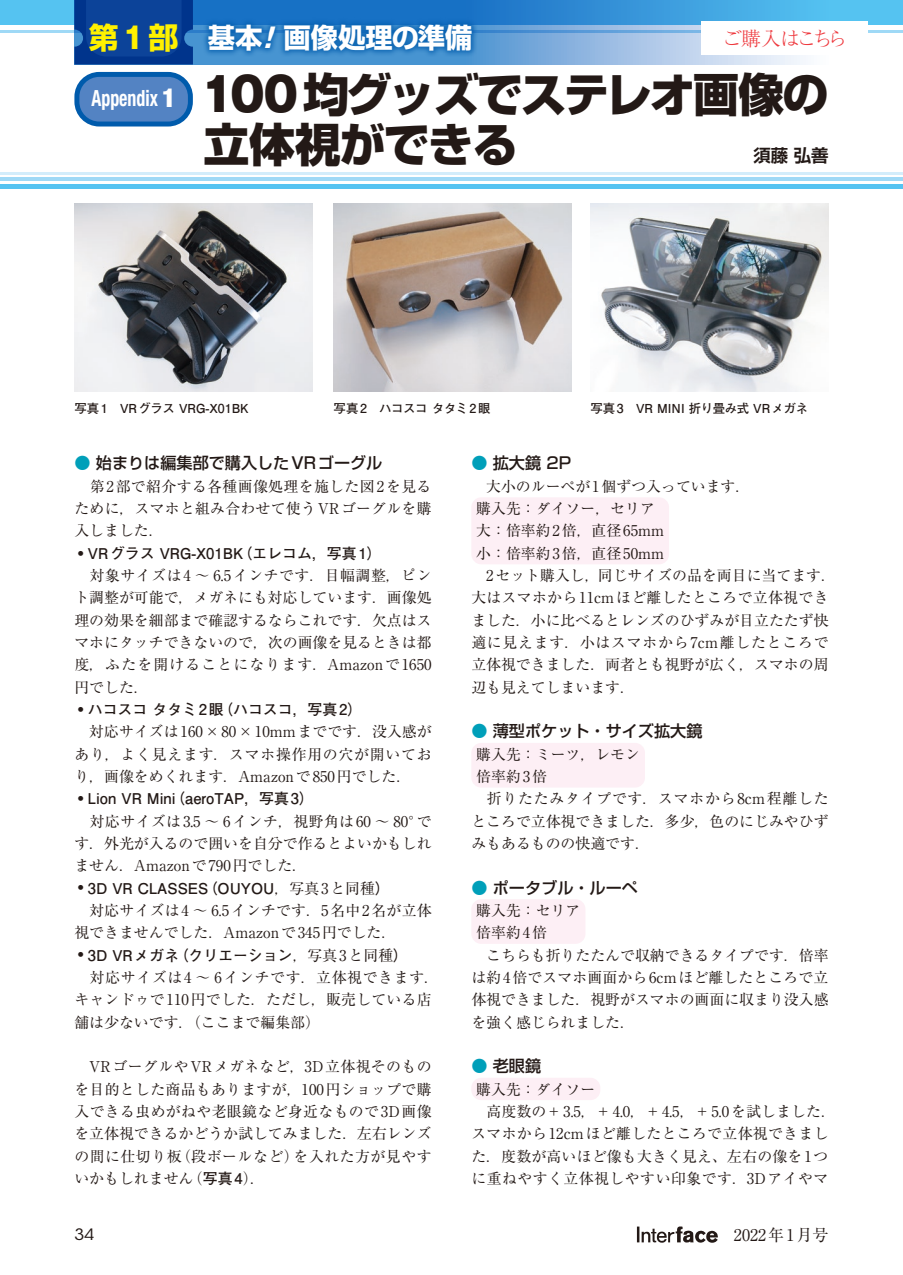
<style>
.page{position:relative;width:903px;height:1275px;background:#fff}
.page>*{position:absolute;margin:0;border:0;box-sizing:border-box;transform-origin:0 0}
.t1{font:800 45.85px/49.5px "Shin Go Pro";letter-spacing:-.045em;color:#231916}
.t2{font:700 27.3px "Shin Go Pro";color:#fff}
.t3{font:700 condensed 22.4px "Helvetica Neue";color:#fff;scale:.8 1}
.t4{font:300 19.78px "Ryumin Pr 6 N";letter-spacing:-.105em;color:#ee383d}
.t5{font:700 17.32px "Shin Go Pro De";color:#231916}
.t6{font:500 16.1px "Shin Go Pro";color:#231916}
.t7{font:16.1px "Ryumin Pro";color:#231916}
.t8{font:15.58px "ITC Avant Garde Std";color:#231916;scale:1.11 1}
.t9{font:14.88px/22.4px "Ryumin Pro";color:#231916;text-align:justify}
.t10{font:14.88px/22.4px "Ryumin Pro";letter-spacing:.02em;color:#231916}
.t11{font:700 14.88px "Futo Go B101 Pro";color:#231916}
.t12{font:14.88px "Ryumin Pro";letter-spacing:.05em;color:#231916}
.t13{font:700 12.42px "Futo Go B101 Pro";color:#231916}
.t14{font:700 12.42px "Futo Go B101 Pro";letter-spacing:-.035em;color:#231916}
.s1{font-size:29.75px;color:#fff100}
.s2{font-family:"Gothic MB101 Pro";font-size:29.75px;color:#fff100}
.s3{font-family:"Gothic MB101 Pro";font-style:italic}
.s4{font-weight:900;font-size:26.07px}
.s5{font-family:"Gothic MB101 Pro"}
.s6{color:#009fb9}
.s7{font-size:25.38px}
.s8{font-family:"Ryumin Pro";font-weight:400}
.s9{font-family:"Futo Go B101 Pro";font-weight:700}
</style>
<div class="page">
<svg style="left:637px;top:1226px;width:81px;height:17px"></svg>
<div style="left:0;top:0;width:903px;height:25px;background:#55c3f1"></div>
<hr style="left:0;top:30px;width:903px;height:2px;background:#9fd9f6">
<hr style="left:0;top:177px;width:903px;height:4px;background:#9fd9f6">
<hr style="left:0;top:184px;width:903px;height:4px;background:#55c3f1">
<hr style="left:0;top:172px;width:903px;height:3px;background:#d3edfb">
<div style="left:471px;top:497px;width:198px;height:67px;background:#fdeff5;border-radius:10px"></div>
<div style="left:471px;top:743px;width:174px;height:45px;background:#fdeff5;border-radius:10px"></div>
<div style="left:471px;top:899px;width:114px;height:45px;background:#fdeff5;border-radius:10px"></div>
<div style="left:471px;top:1078px;width:129px;height:22px;background:#fdeff5;border-radius:10px"></div>
<img style="left:74px;top:203px;width:239px;height:189px">
<img style="left:334px;top:203px;width:238px;height:189px">
<img style="left:590px;top:203px;width:238px;height:189px">
<svg style="left:74px;top:0;width:829px;height:64px;background:#4f90ce"></svg>
<div style="left:201px;top:17px;width:278px;height:40px;background:#005bac;opacity:.75"></div>
<div style="left:77px;top:74px;width:113px;height:50px;background:#5383c3;border-radius:22px"></div>
<div style="left:74px;top:72px;width:119px;height:54px;border:5px solid #005bac;border-radius:22px"></div>
<div style="left:701px;top:21px;width:167px;height:34px;background:#fff"></div>
<h2 class="t2" style="left:89px;top:16px;width:385px"><span class="s1">第</span><span class="s2">1</span><span class="s1">部</span> 基本<span class="s3">!</span>画像処理の準備</h2>
<h3 class="t3" style="left:92px;top:84px;width:107px">Appendix <span class="s4">1</span></h3>
<h3 class="t4" style="left:722px;top:23px;width:127px">ご購入はこちら</h3>
<h1 class="t1" style="left:201px;top:65px;width:629px"><span class="s5">100</span> 均グッズでステレオ画像の立体視ができる</h1>
<p class="t5" style="left:753px;top:141px;width:77px">須藤 弘善</p>
<p class="t13" style="left:74px;top:398px;width:176px">写真1　VRグラス VRG-X01BK</p>
<p class="t14" style="left:334px;top:398px;width:158px">写真2　ハコスコ タタミ2眼</p>
<p class="t13" style="left:590px;top:398px;width:219px">写真3　VR MINI 折り畳み式 VRメガネ</p>
<p class="t6" style="left:74px;top:450px;width:309px"><span class="s6">●</span> 始まりは編集部で購入したVRゴーグル</p>
<p class="t9" style="left:74px;top:474px;width:359px;text-indent:15px">第2部で紹介する各種画像処理を施した図 2を見るために，スマホと組み合わせて使うVRゴーグルを購入しました．</p>
<p class="t11" style="left:68px;top:541px;width:315px"><span class="s7">・</span>VRグラス VRG-X01BK（エレコム，写真1）</p>
<p class="t9" style="left:74px;top:563px;width:359px">　対象サイズは4 〜 6.5インチです．目幅調整，ピント調整が可能で，メガネにも対応しています．画像処理の効果を細部まで確認するならこれです．欠点はスマホにタッチできないので，次の画像を見るときは都度，ふたを開けることになります．Amazonで1650円でした．</p>
<p class="t11" style="left:68px;top:698px;width:296px"><span class="s7">・</span>ハコスコ タタミ2眼（ハコスコ，写真2）</p>
<p class="t9" style="left:74px;top:720px;width:359px">　対応サイズは160×80×10mmまでです．没入感があり，よく見えます．スマホ操作用の穴が開いており，画像をめくれます．Amazonで850円でした．</p>
<p class="t11" style="left:68px;top:787px;width:247px"><span class="s7">・</span>Lion VR Mini（aeroTAP，写真3）</p>
<p class="t9" style="left:74px;top:809px;width:359px">　対応サイズは3.5 〜 6インチ，視野角は60 〜 80°です．外光が入るので囲いを自分で作るとよいかもしれません．Amazonで790円でした．</p>
<p class="t11" style="left:68px;top:876px;width:323px"><span class="s7">・</span>3D VR CLASSES（OUYOU<span class="s8">，写真3と同種</span>）</p>
<p class="t9" style="left:74px;top:898px;width:359px">　対応サイズは4 〜 6.5インチです．5名中2名が立体視できませんでした．Amazonで345円でした．</p>
<p class="t11" style="left:68px;top:943px;width:341px"><span class="s7">・</span>3D VRメガネ（クリエーション<span class="s8">，写真3と同種</span>）</p>
<p class="t9" style="left:74px;top:965px;width:366px;text-align:left">　対応サイズは4 〜 6インチです．立体視できます．キャンドゥで110円でした．ただし，販売している店舗は少ないです．（ここまで編集部）</p>
<p class="t9" style="left:74px;top:1054px;width:359px">　VRゴーグルやVRメガネなど，3D立体視そのものを目的とした商品もありますが，100円ショップで購入できる虫めがねや老眼鏡など身近なもので3D画像を立体視できるかどうか試してみました．左右レンズの間に仕切り板（段ボールなど）を入れた方が見やすいかもしれません（<span class="s9">写真4</span>）．</p>
<p class="t6" style="left:471px;top:450px;width:101px"><span class="s6">●</span> 拡大鏡 2P</p>
<p class="t9" style="left:486px;top:474px;width:266px">大小のルーペが1個ずつ入っています．</p>
<p class="t9" style="left:476px;top:496px;width:180px">購入先：ダイソー，セリア</p>
<p class="t9" style="left:476px;top:519px;width:189px">大：倍率約2倍，直径65mm</p>
<p class="t9" style="left:476px;top:541px;width:189px">小：倍率約3倍，直径50mm</p>
<p class="t9" style="left:471px;top:563px;width:366px">　2セット購入し，同じサイズの品を両目に当てます．</p>
<p class="t10" style="left:471px;top:586px;width:359px">大はスマホから11cmほど離したところで立体視でき</p>
<p class="t9" style="left:471px;top:608px;width:359px">ました．小に比べるとレンズのひずみが目立たたず快</p>
<p class="t12" style="left:471px;top:631px;width:359px">適に見えます．小はスマホから7cm離したところで</p>
<p class="t9" style="left:471px;top:653px;width:359px">立体視できました．両者とも視野が広く，スマホの周</p>
<p class="t9" style="left:471px;top:675px;width:165px">辺も見えてしまいます．</p>
<p class="t6" style="left:471px;top:718px;width:233px"><span class="s6">●</span> 薄型ポケット・サイズ拡大鏡</p>
<p class="t9" style="left:476px;top:742px;width:165px">購入先：ミーツ，レモン</p>
<p class="t9" style="left:476px;top:764px;width:72px">倍率約3倍</p>
<p class="t12" style="left:471px;top:787px;width:359px">　折りたたみタイプです．スマホから8cm程離した</p>
<p class="t9" style="left:471px;top:809px;width:359px">ところで立体視できました．多少，色のにじみやひず</p>
<p class="t9" style="left:471px;top:831px;width:180px">みもあるものの快適です．</p>
<p class="t6" style="left:471px;top:874px;width:168px"><span class="s6">●</span> ポータブル・ルーペ</p>
<p class="t9" style="left:476px;top:898px;width:106px">購入先：セリア</p>
<p class="t9" style="left:476px;top:920px;width:72px">倍率約4倍</p>
<p class="t9" style="left:471px;top:943px;width:359px">　こちらも折りたたんで収納できるタイプです．倍率</p>
<p class="t9" style="left:471px;top:965px;width:359px">は約4倍でスマホ画面から6cmほど離したところで立</p>
<p class="t9" style="left:471px;top:987px;width:359px">体視できました．視野がスマホの画面に収まり没入感</p>
<p class="t9" style="left:471px;top:1010px;width:165px">を強く感じられました．</p>
<p class="t6" style="left:471px;top:1053px;width:71px"><span class="s6">●</span> 老眼鏡</p>
<p class="t10" style="left:471px;top:1077px;width:366px;text-indent:5px">購入先：ダイソー<br>　高度数の＋3.5，＋4.0，＋4.5，＋5.0を試しました．スマホから12cmほど離したところで立体視できました．度数が高いほど像も大きく見え、左右の像を1つに重ねやすく立体視しやすい印象です．3Dアイやマ</p>
<p class="t8" style="left:74px;top:1225px;width:20px">34</p>
<p class="t7" style="left:718px;top:1222px;width:112px">　2022年1月号</p>
</div>
